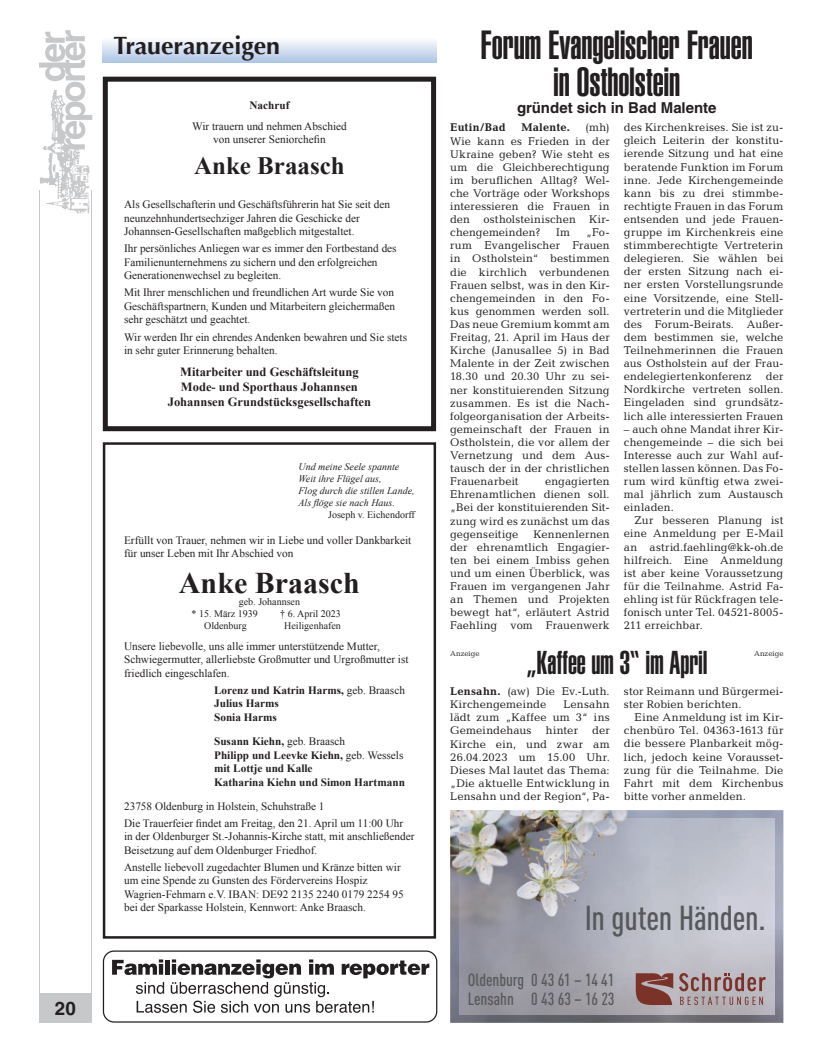
<style>
.page{position:relative;width:819px;height:1053px;background:#fff}
.page>*{position:absolute;margin:0;border:0;box-sizing:border-box;transform-origin:0 0}
.t1{font:40px/37.5px "Helvetica LT Std Ultra Comp";letter-spacing:-.005em;color:#231f20;text-align:center}
.t2{font:500 condensed 34.12px "DINOT";letter-spacing:-.01em;color:#57585a}
.t3{font:32.5px "Helvetica LT Std Ultra Comp";letter-spacing:-.005em;color:#231f20}
.t4{font:700 30px "Times New Roman";color:#231f20}
.t5{font:700 25px "Optima";color:#231f20}
.t6{font:700 25px "Times New Roman";color:#231f20}
.t7{font:700 18.75px "Helvetica LT Std";color:#231f20}
.t8{font:500 condensed 17.38px/18.6px "DINOT";letter-spacing:-.005em;color:#57585a}
.t9{font:700 15px "Helvetica LT Std";letter-spacing:-.005em;color:#231f20}
.t10{font:700 12.5px/15px "Times New Roman";color:#231f20;text-align:center}
.t11{font:11.25px/13.1px "Candida Std";letter-spacing:.015em;color:#231f20;text-align:justify}
.t12{font:11.25px/13.5px "Times New Roman";color:#231f20}
.t13{font:700 11.25px/13.5px "Times New Roman";color:#231f20}
.t14{font:700 11.25px "Candida Std";letter-spacing:.02em;color:#231f20}
.t15{font:italic 10px "Times New Roman";color:#231f20}
.t16{font:10px/12px "Times New Roman";color:#231f20}
.t17{font:7.5px "Candida Std";color:#231f20}
.s1{font-weight:700}
.s2{font-weight:400}
</style>
<div class="page">
<div style="left:39px;top:993px;width:53px;height:29px;background:#c7c8ca"></div>
<hr style="left:91px;top:190px;width:1px;height:832px;background:#c7c8ca">
<hr style="left:39px;top:190px;width:1px;height:832px;background:#c7c8ca">
<img style="left:40px;top:149px;width:50px;height:65px">
<svg style="left:39px;top:30px;width:53px;height:119px"></svg>
<img style="left:450px;top:810px;width:333px;height:212px">
<img style="left:459px;top:819px;width:315px;height:194px">
<svg style="left:679px;top:972px;width:86px;height:32px;background:#a79295"></svg>
<svg style="left:635px;top:973px;width:38px;height:31px"></svg>
<div style="left:103px;top:77px;width:333px;height:354px;border:5px solid #231f20"></div>
<div style="left:103px;top:442px;width:333px;height:496px;border:2px solid #231f20"></div>
<svg style="left:103px;top:41px;width:333px;height:21px;background:#d0ddf0"></svg>
<div style="left:103px;top:950px;width:334px;height:72px;border:1px solid #231f20;border-radius:11px"></div>
<svg style="left:112px;top:959px;width:317px;height:53px"></svg>
<p class="t7" style="left:55px;top:996px;width:22px">20</p>
<p class="t5" style="left:113px;top:31px;width:168px">Traueranzeigen</p>
<p class="t1" style="left:480px;top:27px;width:273px">Forum Evangelischer Frauen in Ostholstein</p>
<p class="t9" style="left:517px;top:98px;width:201px">gründet sich in Bad Malente</p>
<p class="t14" style="left:450px;top:121px;width:57px">Eutin/Bad</p>
<p class="t14" style="left:521px;top:121px;width:50px">Malente.</p>
<p class="t12" style="left:192px;top:95px;width:156px;line-height:20.6px;text-align:center"><span class="s1">Nachruf<br></span>Wir trauern und nehmen Abschied</p>
<p class="t12" style="left:213px;top:133px;width:114px">von unserer Seniorchefin</p>
<p class="t6" style="left:194px;top:148px;width:152px">Anke Braasch</p>
<p class="t12" style="left:124px;top:197px;width:267px">Als Gesellschafterin und Geschäftsführerin hat Sie seit den neunzehnhundertsechziger Jahren die Geschicke der<br>Johannsen-Gesellschaften maßgeblich mitgestaltet.</p>
<p class="t12" style="left:124px;top:242px;width:274px">Ihr persönliches Anliegen war es immer den Fortbestand des<br>Familienunternehmens zu sichern und den erfolgreichen<br>Generationenwechsel zu begleiten.</p>
<p class="t12" style="left:124px;top:286px;width:272px;text-align:justify">Mit Ihrer menschlichen und freundlichen Art wurde Sie von Geschäftspartnern, Kunden und Mitarbeitern gleichermaßen sehr geschätzt und geachtet.</p>
<p class="t12" style="left:124px;top:330px;width:284px">Wir werden Ihr ein ehrendes Andenken bewahren und Sie stets in sehr guter Erinnerung behalten.</p>
<p class="t10" style="left:168px;top:364px;width:205px">Mitarbeiter und Geschäftsleitung<br>Mode- und Sporthaus Johannsen<br>Johannsen Grundstücksgesellschaften</p>
<p class="t11" style="left:624px;top:121px;width:161px">des Kirchenkreises. Sie ist zu&shy;gleich Leiterin der konstitu&shy;ierende Sitzung und hat eine beratende Funktion im Forum inne. Jede Kirchengemeinde kann bis zu drei stimmbe&shy;rechtigte Frauen in das Forum entsenden und jede Frauen&shy;gruppe im Kirchenkreis eine stimmberechtigte Vertreterin delegieren. Sie wählen bei der ersten Sitzung nach ei&shy;ner ersten Vorstellungsrunde eine Vorsitzende, eine Stell&shy;vertreterin und die Mitglieder des Forum-Beirats. Außer&shy;dem bestimmen sie, welche Teilnehmerinnen die Frauen aus Ostholstein auf der Frau&shy;endelegiertenkonferenz</p>
<p class="t11" style="left:450px;top:121px;width:161px;text-indent:135px">(mh)<br>Wie kann es Frieden in der Ukraine geben? Wie steht es um die Gleichberechtigung im beruflichen Alltag? Wel&shy;che Vorträge oder Workshops interessieren die Frauen in den ostholsteinischen Kir&shy;chengemeinden?</p>
<p class="t11" style="left:450px;top:226px;width:161px;text-indent:136px">„Fo&shy;rum Evangelischer Frauen in Ostholstein“ bestimmen die kirchlich verbundenen Frauen selbst, was in den Kir&shy;chengemeinden in den Fo&shy;kus genommen werden soll.<br>Das neue Gremium kommt am Freitag, 21. April im Haus der Kirche (Janusallee 5) in Bad Malente in der Zeit zwischen 18.30 und 20.30 Uhr zu sei&shy;ner konstituierenden Sitzung zusammen. Es ist die Nach&shy;folgeorganisation der Arbeits&shy;gemeinschaft der Frauen in Ostholstein, die vor allem der Vernetzung und dem Aus&shy;tausch der in der christlichen Frauenarbeit</p>
<p class="t11" style="left:556px;top:226px;width:15px">Im</p>
<p class="t11" style="left:624px;top:370px;width:161px;text-indent:142px">der Nordkirche vertreten sollen.<br>Eingeladen sind grundsätz&shy;lich alle interessierten Frauen</p>
<p class="t11" style="left:624px;top:422px;width:161px">– auch ohne Mandat ihrer Kir-</p>
<p class="t11" style="left:624px;top:435px;width:161px">chengemeinde – die sich bei</p>
<p class="t11" style="left:624px;top:448px;width:161px">Interesse auch zur Wahl auf-</p>
<p class="t11" style="left:624px;top:461px;width:161px">stellen lassen können. Das Fo-</p>
<p class="t11" style="left:624px;top:474px;width:161px">rum wird künftig etwa zwei-</p>
<p class="t11" style="left:624px;top:487px;width:161px">mal jährlich zum Austausch</p>
<p class="t11" style="left:624px;top:501px;width:51px">einladen.</p>
<p class="t11" style="left:634px;top:514px;width:150px">Zur besseren Planung ist</p>
<p class="t11" style="left:624px;top:527px;width:161px">eine Anmeldung per E-Mail</p>
<p class="t11" style="left:624px;top:540px;width:161px">an astrid.faehling@kk-oh.de</p>
<p class="t11" style="left:624px;top:553px;width:161px">hilfreich. Eine Anmeldung</p>
<p class="t11" style="left:624px;top:566px;width:161px">ist aber keine Voraussetzung</p>
<p class="t11" style="left:624px;top:579px;width:161px">für die Teilnahme. Astrid Fa-</p>
<p class="t11" style="left:624px;top:592px;width:161px">ehling ist für Rückfragen tele-</p>
<p class="t11" style="left:624px;top:605px;width:161px">fonisch unter Tel. 04521-8005-</p>
<p class="t11" style="left:624px;top:618px;width:80px">211 erreichbar.</p>
<p class="t3" style="left:526px;top:643px;width:183px">„Kaffee um 3“ im April</p>
<p class="t11" style="left:450px;top:684px;width:161px"><span class="s1">Lensahn.</span> (aw) Die Ev.-Luth.<br>Kirchengemeinde</p>
<p class="t15" style="left:298px;top:460px;width:102px">Und meine Seele spannte</p>
<p class="t15" style="left:298px;top:472px;width:85px">Weit ihre Flügel aus,</p>
<p class="t15" style="left:298px;top:484px;width:118px">Flog durch die stillen Lande,</p>
<p class="t15" style="left:298px;top:496px;width:98px">Als flöge sie nach Haus.</p>
<p class="t16" style="left:328px;top:508px;width:88px">Joseph v. Eichendorff</p>
<p class="t11" style="left:450px;top:475px;width:161px;text-indent:95px">engagierten Ehrenamtlichen dienen soll. „Bei der konstituierenden Sit&shy;zung wird es zunächst um das gegenseitige</p>
<p class="t11" style="left:450px;top:527px;width:161px;text-indent:83px">Kennenlernen der ehrenamtlich Engagier&shy;ten bei einem Imbiss gehen und um einen Überblick, was Frauen im vergangenen Jahr an Themen und Projekten bewegt hat“, erläutert Astrid Faehling vom Frauenwerk</p>
<p class="t12" style="left:124px;top:533px;width:288px">Erfüllt von Trauer, nehmen wir in Liebe und voller Dankbarkeit für unser Leben mit Ihr Abschied von</p>
<p class="t4" style="left:179px;top:562px;width:182px">Anke Braasch</p>
<p class="t16" style="left:192px;top:595px;width:110px;text-indent:47px">geb. Johannsen * 15. März 1939</p>
<p class="t16" style="left:280px;top:607px;width:62px">† 6. April 2023</p>
<p class="t16" style="left:204px;top:619px;width:44px">Oldenburg</p>
<p class="t16" style="left:284px;top:619px;width:58px">Heiligenhafen</p>
<p class="t12" style="left:124px;top:639px;width:286px">Unsere liebevolle, uns alle immer unterstützende Mutter,<br>Schwiegermutter, allerliebste Großmutter und Urgroßmutter ist friedlich eingeschlafen.</p>
<p class="t13" style="left:214px;top:683px;width:192px">Lorenz und Katrin Harms, <span class="s2">geb. Braasch<br></span>Julius Harms<br>Sonia Harms</p>
<p class="t13" style="left:214px;top:734px;width:192px">Susann Kiehn, <span class="s2">geb. Braasch<br></span>Philipp und Leevke Kiehn, <span class="s2">geb. Wessels </span>mit Lottje und Kalle<br>Katharina Kiehn und Simon Hartmann</p>
<p class="t12" style="left:124px;top:797px;width:280px;line-height:17px">23758 Oldenburg in Holstein, Schuhstraße 1<br>Die Trauerfeier findet am Freitag, den 21. April um 11:00 Uhr</p>
<p class="t12" style="left:124px;top:829px;width:292px">in der Oldenburger St.-Johannis-Kirche statt, mit anschließender<br>Beisetzung auf dem Oldenburger Friedhof.</p>
<p class="t12" style="left:124px;top:860px;width:281px">Anstelle liebevoll zugedachter Blumen und Kränze bitten wir um eine Spende zu Gunsten des Fördervereins Hospiz Wagrien-Fehmarn e.V. IBAN: DE92 2135 2240 0179 2254 95 bei der Sparkasse Holstein, Kennwort: Anke Braasch.</p>
<p class="t17" style="left:450px;top:649px;width:31px">Anzeige</p>
<p class="t17" style="left:754px;top:649px;width:31px">Anzeige</p>
<p class="t11" style="left:624px;top:684px;width:161px">stor Reimann und Bürgermei-</p>
<p class="t11" style="left:624px;top:697px;width:119px">ster Robien berichten.</p>
<p class="t11" style="left:634px;top:710px;width:150px">Eine Anmeldung ist im Kir-</p>
<p class="t11" style="left:624px;top:724px;width:161px">chenbüro Tel. 04363-1613 für</p>
<p class="t11" style="left:624px;top:737px;width:161px">die bessere Planbarkeit mög-</p>
<p class="t11" style="left:624px;top:750px;width:161px">lich, jedoch keine Vorausset-</p>
<p class="t11" style="left:624px;top:763px;width:161px">zung für die Teilnahme. Die</p>
<p class="t11" style="left:624px;top:776px;width:161px">Fahrt mit dem Kirchenbus</p>
<p class="t11" style="left:624px;top:789px;width:123px">bitte vorher anmelden.</p>
<p class="t11" style="left:450px;top:697px;width:161px;text-indent:113px">Lensahn lädt zum „Kaffee um 3“ ins Gemeindehaus</p>
<p class="t11" style="left:450px;top:724px;width:161px;text-indent:142px">der Kirche ein, und zwar am 26.04.2023 um 15.00 Uhr.<br>Dieses Mal lautet das Thema: „Die aktuelle Entwicklung in Lensahn und der Region“, Pa-</p>
<p class="t11" style="left:545px;top:724px;width:34px">hinter</p>
<p class="t2" style="left:584px;top:897px;width:182px">In guten Händen.</p>
<p class="t8" style="left:468px;top:970px;width:148px">Oldenburg 0 43 61 – 14 41<br>Lensahn 0 43 63 – 16 23</p>
</div>
